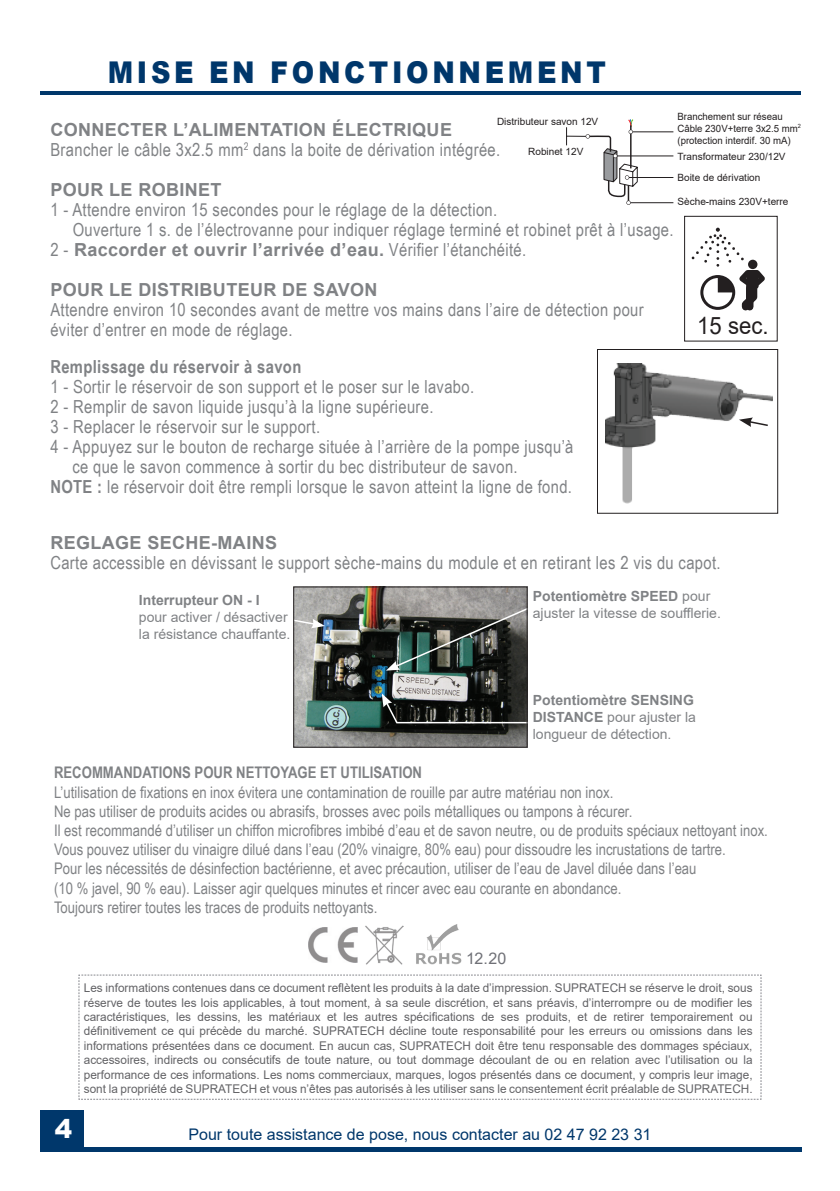
<style>
.page{position:relative;width:840px;height:1191px;background:#fff}
.page>*{position:absolute;margin:0;border:0;box-sizing:border-box;transform-origin:0 0}
.t1{font:900 30px "Arial";color:#00376b;scale:.9 1}
.t2{font:900 26px "Arial";color:#fff}
.t3{font:24px "Arial";color:#231f20;scale:.92 1}
.t4{font:18px/20px "Arial Narrow";letter-spacing:.02em;color:#808285}
.t5{font:700 18px "Arial";letter-spacing:.02em;color:#808285}
.t6{font:700 18px "Arial Narrow";letter-spacing:.02em;color:#808285}
.t7{font:16px/19.2px "Arial Narrow";color:#808285}
.t8{font:16px "Arial";color:#00376b}
.t9{font:700 16px "Arial Narrow";color:#808285}
.t10{font:16px "Arial";color:#707177}
.t11{font:14px/16.8px "Arial";color:#808285}
.t12{font:700 14px "Arial";color:#808285}
.t13{font:12px/14.4px "Arial";color:#636366;text-align:justify}
.t14{font:10px/21.2px "Arial";color:#231f20}
.t15{font:10px/12px "Arial";color:#231f20;scale:.96 1}
.s1{font-family:"Arial Narrow";font-weight:400}
.s2{font-weight:700}
</style>
<div class="page">
<img style="left:308px;top:928px;width:50px;height:35px">
<img style="left:365px;top:926px;width:38px;height:39px">
<img style="left:416px;top:924px;width:46px;height:41px">
<svg style="left:78px;top:974px;width:683px;height:125px"></svg>
<svg style="left:691px;top:228px;width:74px;height:83px"></svg>
<div style="left:683px;top:216px;width:94px;height:125px;border:1px solid #231f20"></div>
<img style="left:605px;top:363px;width:166px;height:140px">
<svg style="left:738px;top:417px;width:31px;height:10px"></svg>
<img style="left:295px;top:588px;width:230px;height:157px">
<svg style="left:386px;top:606px;width:142px;height:64px;background:#4a534e"></svg>
<svg style="left:381px;top:693px;width:147px;height:31px;background:#3e3f3d"></svg>
<svg style="left:295px;top:618px;width:30px;height:10px"></svg>
<div style="left:596px;top:349px;width:181px;height:165px;border:1px solid #231f20"></div>
<div style="left:293px;top:586px;width:234px;height:161px;border:1px solid #231f20"></div>
<hr style="left:630px;top:131px;width:43px;height:1px;background:#231f20">
<hr style="left:626px;top:177px;width:47px;height:1px;background:#231f20">
<hr style="left:614px;top:156px;width:59px;height:1px;background:#231f20">
<hr style="left:628px;top:202px;width:45px;height:1px;background:#231f20">
<svg style="left:566px;top:119px;width:72px;height:86px"></svg>
<div style="left:40px;top:1110px;width:44px;height:37px;background:#00376b"></div>
<hr style="left:40px;top:91px;width:760px;height:3px;background:#00376b">
<hr style="left:40px;top:1147px;width:761px;height:4px;background:#00376b">
<h1 class="t1" style="left:108px;top:50px;width:54px">MISE</h1>
<h1 class="t1" style="left:209px;top:50px;width:25px">EN</h1>
<h1 class="t1" style="left:270px;top:50px;width:51px">FONCTIONNE</h1>
<h1 class="t1" style="left:507px;top:50px;width:58px">MENT</h1>
<h3 class="t5" style="left:50px;top:117px;width:403px">CONNECTER L’ALIMENTATION éLECTRIQUE</h3>
<h3 class="t4" style="left:50px;top:139px;width:451px">Brancher le câble 3x2.5 mm<sup>2</sup> dans la boite de dérivation intégrée.</h3>
<h3 class="t5" style="left:50px;top:177px;width:173px">POUR LE ROBINET</h3>
<h3 class="t4" style="left:73px;top:199px;width:602px;text-indent:-22px">1 - Attendre environ 15 secondes pour le réglage de la détection.<br>Ouverture 1 s. de l’électrovanne pour indiquer réglage terminé et robinet prêt à l’usage.</h3>
<h3 class="t5" style="left:50px;top:237px;width:477px"><span class="s1">2 -</span> Raccorder et ouvrir l’arrivée d’eau. <span class="s1">Vérifier l’étanchéité.</span></h3>
<h3 class="t5" style="left:50px;top:277px;width:328px">POUR LE DISTRIBUTEUR DE SAVON</h3>
<h3 class="t4" style="left:50px;top:299px;width:594px">Attendre environ 10 secondes avant de mettre vos mains dans l’aire de détection pour éviter d’entrer en mode de réglage.</h3>
<p class="t15" style="left:677px;top:110px;width:130px">Branchement sur réseau<br>Câble 230V+terre 3x2.5 mm<sup>2 </sup>(protection interdif. 30 mA)</p>
<p class="t14" style="left:496px;top:111px;width:103px">Distributeur savon 12V</p>
<p class="t14" style="left:528px;top:141px;width:57px">Robinet 12V</p>
<p class="t14" style="left:677px;top:145px;width:110px">Transformateur 230/12V<br>Boite de dérivation</p>
<p class="t14" style="left:677px;top:191px;width:112px">Sèche-mains 230V+terre</p>
<h3 class="t3" style="left:697px;top:309px;width:79px">15 sec.</h3>
<h3 class="t6" style="left:50px;top:353px;width:252px">REMPLISSAGE DU RÉSERVOIR À SAVON</h3>
<h3 class="t4" style="left:50px;top:376px;width:425px">1 - Sortir le réservoir de son support et le poser sur le lavabo.</h3>
<h3 class="t4" style="left:50px;top:396px;width:384px">2 - Remplir de savon liquide jusqu’à la ligne supérieure.</h3>
<h3 class="t4" style="left:50px;top:416px;width:271px">3 - Replacer le réservoir sur le support.</h3>
<h3 class="t4" style="left:50px;top:436px;width:524px">4 - Appuyez sur le bouton de recharge située à l’arrière de la pompe jusqu’à</h3>
<h3 class="t4" style="left:72px;top:456px;width:446px">ce que le savon commence à sortir du bec distributeur de savon.</h3>
<h3 class="t4" style="left:50px;top:476px;width:523px"><span class="s2">NOTE :</span> le réservoir doit être rempli lorsque le savon atteint la ligne de fond.</h3>
<h3 class="t5" style="left:50px;top:530px;width:228px">REGLAGE SECHE-MAINS</h3>
<h3 class="t4" style="left:50px;top:552px;width:671px">Carte accessible en dévissant le support sèche-mains du module et en retirant les 2 vis du capot.</h3>
<p class="t12" style="left:139px;top:590px;width:122px">Interrupteur ON - I</p>
<p class="t11" style="left:139px;top:608px;width:153px">pour activer / désactiver la résistance chauffante.</p>
<p class="t11" style="left:532px;top:588px;width:189px"><span class="s2">Potentiomètre SPEED</span> pour ajuster la vitesse de soufflerie.</p>
<p class="t11" style="left:532px;top:691px;width:165px"><span class="s2">Potentiomètre SENSING<br>DISTANCE</span> pour ajuster la longueur de détection.</p>
<h3 class="t9" style="left:54px;top:760px;width:192px">RECOMMANDATIONS POUR NETTO</h3>
<h3 class="t9" style="left:280px;top:760px;width:132px">YAGE ET UTILISATION</h3>
<p class="t7" style="left:54px;top:782px;width:715px">L’utilisation de fixations en inox évitera une contamination de rouille par autre matériau non inox.<br>Ne pas utiliser de produits acides ou abrasifs, brosses avec poils métalliques ou tampons à récurer.<br>Il est recommandé d’utiliser un chiffon microfibres imbibé d’eau et de savon neutre, ou de produits spéciaux nettoyant inox.<br>Vous pouvez utiliser du vinaigre dilué dans l’eau (20% vinaigre, 80% eau) pour dissoudre les incrustations de tartre.<br>Pour les nécessités de désinfection bactérienne, et avec précaution, utiliser de l’eau de Javel diluée dans l’eau<br>(10 % javel, 90 % eau). Laisser agir quelques minutes et rincer avec eau courante en abondance.<br>Toujours retirer toutes les traces de produits nettoyants.</p>
<h2 class="t2" style="left:55px;top:1109px;width:19px">4</h2>
<h3 class="t10" style="left:465px;top:947px;width:42px">12.20</h3>
<p class="t13" style="left:84px;top:980px;width:670px">Les informations contenues dans ce document reflètent les produits à la date d’impression. SUPRATECH se réserve le droit, sous réserve de toutes les lois applicables, à tout moment, à sa seule discrétion, et sans préavis, d’interrompre ou de modifier les caractéristiques, les dessins, les matériaux et les autres spécifications de ses produits, et de retirer temporairement ou définitivement ce qui précède du marché. SUPRATECH décline toute responsabilité pour les erreurs ou omissions dans les informations présentées dans ce document. En aucun cas, SUPRATECH doit être tenu responsable des dommages spéciaux, accessoires, indirects ou consécutifs de toute nature, ou tout dommage découlant de ou en relation avec l’utilisation ou la performance de ces informations. Les noms commerciaux, marques, logos présentés dans ce document, y compris leur image, sont la propriété de SUPRATECH et vous n’êtes pas autorisés à les utiliser sans le consentement écrit préalable de SUPRATECH.</p>
<h3 class="t8" style="left:188px;top:1123px;width:464px">Pour toute assistance de pose, nous contacter au 02 47 92 23 31</h3>
</div>
